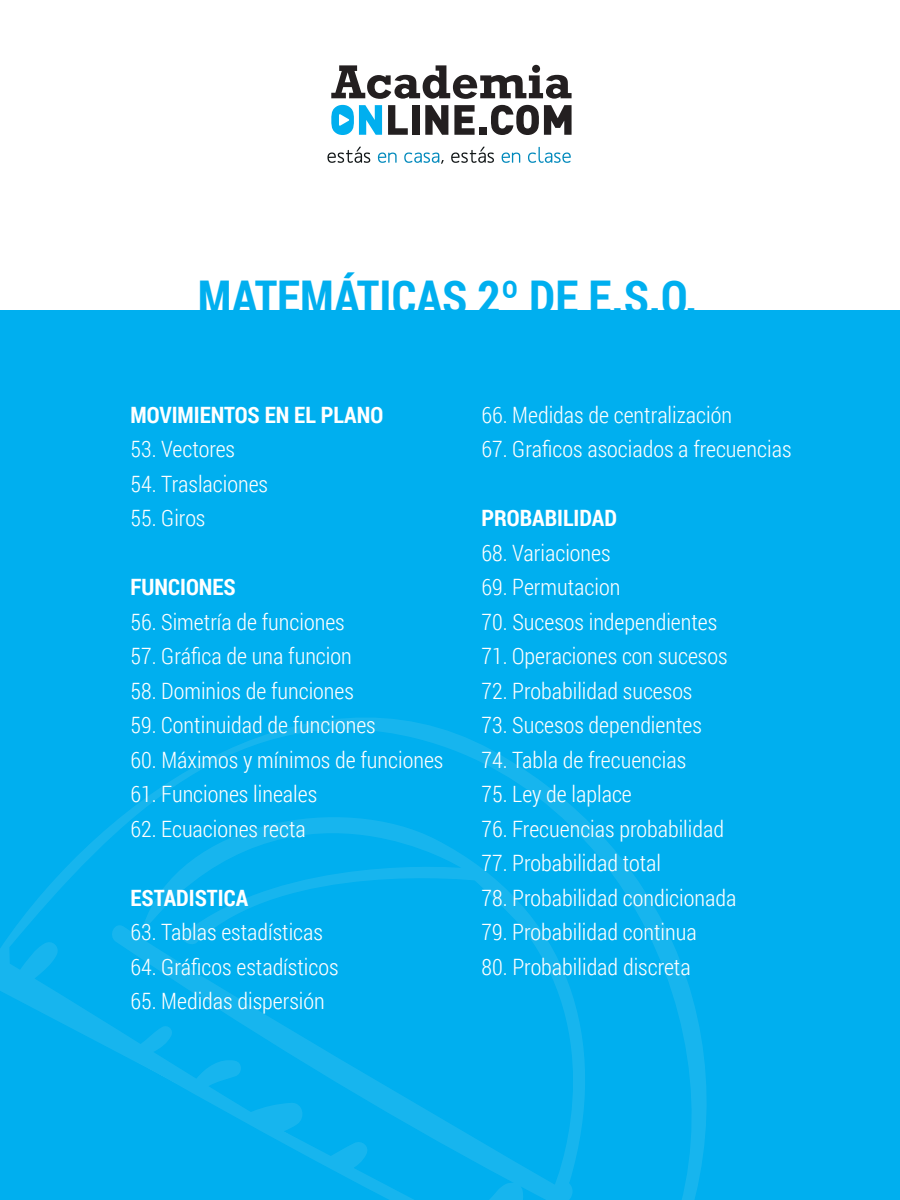
<style>
.page{position:relative;width:900px;height:1200px;background:#fff}
.page>*{position:absolute;margin:0;border:0;box-sizing:border-box;transform-origin:0 0}
.t1{font:700 46.5px "Roboto Condensed";color:#00afef}
.t2{font:300 22.5px "Roboto Condensed";color:#fff}
.t3{font:700 22.5px "Roboto Condensed";color:#fff}
</style>
<div class="page">
<div style="left:0;top:310px;width:900px;height:890px;background:#00afef"></div>
<svg style="left:0;top:718px;width:707px;height:482px"></svg>
<svg style="left:388px;top:105px;width:20px;height:30px"></svg>
<div style="left:412px;top:105px;width:7px;height:30px;background:#231f20"></div>
<svg style="left:425px;top:105px;width:23px;height:30px"></svg>
<svg style="left:454px;top:105px;width:21px;height:30px"></svg>
<div style="left:479px;top:127px;width:8px;height:8px;background:#231f20"></div>
<svg style="left:331px;top:105px;width:51px;height:30px"></svg>
<svg style="left:491px;top:105px;width:81px;height:30px"></svg>
<svg style="left:331px;top:65px;width:241px;height:34px"></svg>
<svg style="left:451px;top:147px;width:43px;height:16px"></svg>
<svg style="left:502px;top:153px;width:18px;height:10px"></svg>
<svg style="left:327px;top:147px;width:117px;height:17px"></svg>
<svg style="left:528px;top:147px;width:43px;height:16px"></svg>
<h1 class="t1" style="left:198px;top:265px;width:501px">MATEMÁTICAS 2º DE E.S.O.</h1>
<p class="t3" style="left:130px;top:399px;width:254px">MOVIMIENTOS EN EL PLANO</p>
<p class="t2" style="left:130px;top:434px;width:106px">53. Vectores</p>
<p class="t2" style="left:130px;top:468px;width:139px">54. Traslaciones</p>
<p class="t2" style="left:130px;top:503px;width:76px">55. Giros</p>
<p class="t3" style="left:130px;top:572px;width:107px">FUNCIONES</p>
<p class="t2" style="left:130px;top:606px;width:216px">56. Simetría de funciones</p>
<p class="t2" style="left:130px;top:641px;width:223px">57. Gráfica de una funcion</p>
<p class="t2" style="left:130px;top:675px;width:225px">58. Dominios de funciones</p>
<p class="t2" style="left:130px;top:710px;width:247px">59. Continuidad de funciones</p>
<p class="t2" style="left:130px;top:744px;width:314px">60. Máximos y mínimos de funciones</p>
<p class="t2" style="left:130px;top:779px;width:188px">61. Funciones lineales</p>
<p class="t2" style="left:130px;top:813px;width:177px">62. Ecuaciones recta</p>
<p class="t3" style="left:130px;top:882px;width:119px">ESTADISTICA</p>
<p class="t2" style="left:130px;top:917px;width:194px">63. Tablas estadísticas</p>
<p class="t2" style="left:130px;top:951px;width:210px">64. Gráficos estadísticos</p>
<p class="t2" style="left:130px;top:986px;width:196px">65. Medidas dispersión</p>
<p class="t2" style="left:482px;top:399px;width:252px">66. Medidas de centralización</p>
<p class="t2" style="left:482px;top:434px;width:312px">67. Graficos asociados a frecuencias</p>
<p class="t3" style="left:482px;top:502px;width:137px">PROBABILIDAD</p>
<p class="t2" style="left:482px;top:537px;width:131px">68. Variaciones</p>
<p class="t2" style="left:482px;top:572px;width:140px">69. Permutacion</p>
<p class="t2" style="left:482px;top:606px;width:237px">70. Sucesos independientes</p>
<p class="t2" style="left:482px;top:641px;width:248px">71. Operaciones con sucesos</p>
<p class="t2" style="left:482px;top:675px;width:212px">72. Probabilidad sucesos</p>
<p class="t2" style="left:482px;top:710px;width:222px">73. Sucesos dependientes</p>
<p class="t2" style="left:482px;top:744px;width:206px">74. Tabla de frecuencias</p>
<p class="t2" style="left:482px;top:779px;width:152px">75. Ley de laplace</p>
<p class="t2" style="left:482px;top:813px;width:244px">76. Frecuencias probabilidad</p>
<p class="t2" style="left:482px;top:848px;width:181px">77. Probabilidad total</p>
<p class="t2" style="left:482px;top:882px;width:256px">78. Probabilidad condicionada</p>
<p class="t2" style="left:482px;top:917px;width:217px">79. Probabilidad continua</p>
<p class="t2" style="left:482px;top:951px;width:211px">80. Probabilidad discreta</p>
</div>
